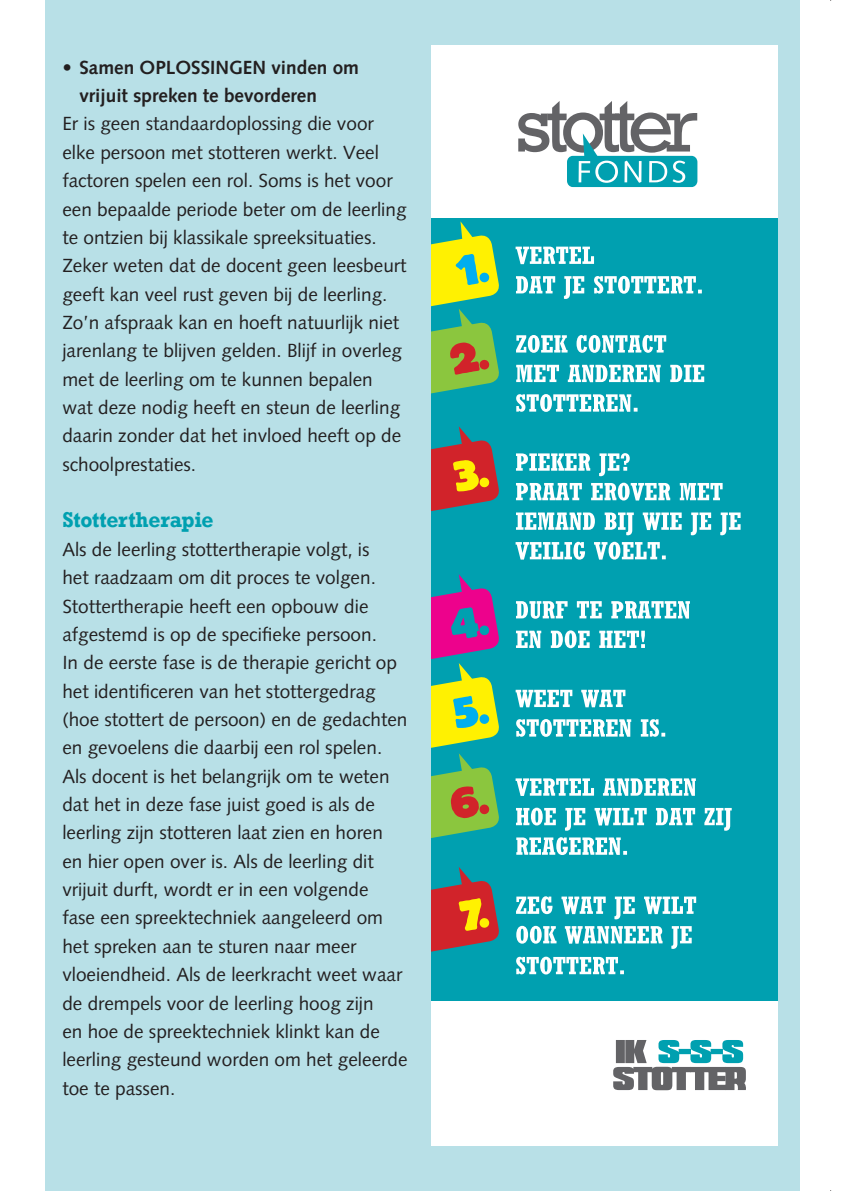
<style>
.page{position:relative;width:842px;height:1191px;background:#fff}
.page>*{position:absolute;margin:0;border:0;box-sizing:border-box;transform-origin:0 0}
.t1{font:700 22px "Rockwell";color:#00a0b0;scale:.96 1}
.t2{font:19px/28.4px "Syntax";color:#231f20}
.t3{font:700 19px/28.4px "Syntax";color:#231f20}
.s1{font-weight:400}
</style>
<div class="page">
<div style="left:45px;top:0;width:754px;height:1191px;background:#b8e0e7"></div>
<div style="left:432px;top:45px;width:346px;height:1100px;background:#fff"></div>
<div style="left:432px;top:218px;width:346px;height:783px;background:#00a0b0"></div>
<div style="left:567px;top:156px;width:130px;height:31px;background:#00a0b0;border-radius:6px"></div>
<svg style="left:518px;top:101px;width:179px;height:82px"></svg>
<svg style="left:613px;top:1040px;width:133px;height:50px"></svg>
<svg style="left:516px;top:956px;width:108px;height:18px"></svg>
<svg style="left:516px;top:926px;width:176px;height:23px"></svg>
<svg style="left:516px;top:896px;width:180px;height:23px"></svg>
<svg style="left:516px;top:837px;width:111px;height:18px"></svg>
<svg style="left:516px;top:807px;width:216px;height:23px"></svg>
<svg style="left:516px;top:778px;width:180px;height:18px"></svg>
<svg style="left:516px;top:719px;width:149px;height:18px"></svg>
<svg style="left:516px;top:690px;width:109px;height:17px"></svg>
<svg style="left:516px;top:630px;width:129px;height:18px"></svg>
<svg style="left:516px;top:601px;width:174px;height:17px"></svg>
<svg style="left:516px;top:542px;width:150px;height:17px"></svg>
<svg style="left:516px;top:512px;width:225px;height:23px"></svg>
<svg style="left:516px;top:483px;width:207px;height:17px"></svg>
<svg style="left:516px;top:453px;width:114px;height:23px"></svg>
<svg style="left:516px;top:394px;width:121px;height:18px"></svg>
<svg style="left:516px;top:365px;width:188px;height:17px"></svg>
<svg style="left:516px;top:335px;width:150px;height:18px"></svg>
<svg style="left:516px;top:276px;width:186px;height:23px"></svg>
<svg style="left:516px;top:247px;width:78px;height:17px"></svg>
<svg style="left:432px;top:221px;width:67px;height:173px"></svg>
<svg style="left:432px;top:426px;width:67px;height:85px"></svg>
<svg style="left:432px;top:574px;width:67px;height:264px"></svg>
<svg style="left:432px;top:867px;width:67px;height:85px"></svg>
<p class="t3" style="left:79px;top:53px;width:281px;text-indent:-17px"><span class="s1">•</span> Samen oplossingen vinden om vrijuit spreken te bevorderen</p>
<p class="t2" style="left:62px;top:110px;width:346px">Er is geen standaardoplossing die voor elke persoon met stotteren werkt. Veel factoren spelen een rol. Soms is het voor een bepaalde periode beter om de leerling te ontzien bij klassikale spreeksituaties.<br>Zeker weten dat de docent geen leesbeurt geeft kan veel rust geven bij de leerling.<br>Zo’n afspraak kan en hoeft natuurlijk niet jarenlang te blijven gelden. Blijf in overleg met de leerling om te kunnen bepalen wat deze nodig heeft en steun de leerling daarin zonder dat het invloed heeft op de schoolprestaties.</p>
<p class="t1" style="left:62px;top:507px;width:159px">Stottertherapie</p>
<p class="t2" style="left:62px;top:535px;width:347px">Als de leerling stottertherapie volgt, is<br>het raadzaam om dit proces te volgen.<br>Stottertherapie heeft een opbouw die afgestemd is op de specifieke persoon.<br>In de eerste fase is de therapie gericht op het identificeren van het stottergedrag (hoe stottert de persoon) en de gedachten en gevoelens die daarbij een rol spelen.<br>Als docent is het belangrijk om te weten dat het in deze fase juist goed is als de leerling zijn stotteren laat zien en horen en hier open over is. Als de leerling dit vrijuit durft, wordt er in een volgende<br>fase een spreektechniek aangeleerd om het spreken aan te sturen naar meer vloeiendheid. Als de leerkracht weet waar de drempels voor de leerling hoog zijn<br>en hoe de spreektechniek klinkt kan de leerling gesteund worden om het geleerde toe te passen.</p>
</div>
